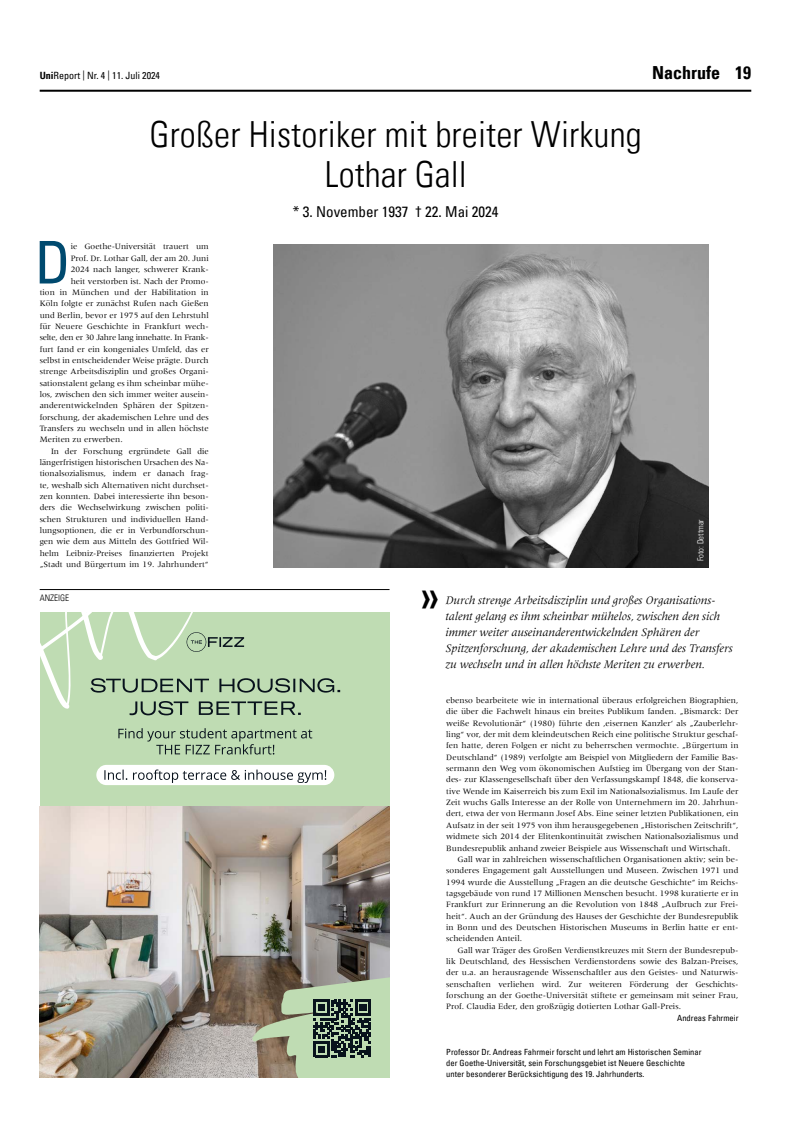
<style>
.page{position:relative;width:808px;height:1134px;background:#fff}
.page>*{position:absolute;margin:0;border:0;box-sizing:border-box;transform-origin:0 0}
.t1{font:condensed 58.9px "Univers Com 57";color:#004a6f}
.t2{font:condensed 46px "Univers";color:#000}
.t3{font:36px/40px "Univers Com 47 Light Cond";letter-spacing:.005em;color:#000;text-align:center}
.t4{font:18px "Univers Com 67 Bold Cond";color:#000}
.t5{font:condensed 15px "Univers Com 57";color:#000}
.t6{font:italic 12px/16px "Meridien Com";letter-spacing:-.005em;color:#000}
.t7{font:condensed 10px "Univers Com 57";color:#000}
.t8{font:9px "Univers Com 47 Light Cond";color:#000}
.t9{font:8.5px "Meridien";letter-spacing:.005em;color:#000}
.t10{font:condensed 8.5px/11.3px "Univers Com 57";letter-spacing:.005em;color:#000}
.t11{font:8.5px "Meridien";letter-spacing:-.025em;color:#000}
.t12{font:8.5px "Univers Com 47 Light Cond";color:#fff}
.s1{font-family:"Univers Com 67 Bold Cond";font-stretch:normal}
</style>
<div class="page">
<hr style="left:40px;top:90px;width:711px;height:2px;background:#000">
<div style="left:40px;top:612px;width:349px;height:247px;background:#bfdcb3"></div>
<img style="left:40px;top:806px;width:349px;height:271px">
<svg style="left:118px;top:728px;width:194px;height:26px"></svg>
<div style="left:96px;top:765px;width:238px;height:20px;background:#fff;border-radius:10px"></div>
<svg style="left:104px;top:769px;width:222px;height:14px"></svg>
<svg style="left:252px;top:971px;width:137px;height:106px;background:#8e9980"></svg>
<svg style="left:40px;top:612px;width:300px;height:103px"></svg>
<hr style="left:40px;top:589px;width:349px;height:1px;background:#000">
<img style="left:273px;top:244px;width:436px;height:323px">
<p class="t7" style="left:40px;top:69px;width:122px"><span class="s1">Uni</span>Report | Nr. 4 | 11. Juli 2024</p>
<h3 class="t4" style="left:652px;top:62px;width:101px">Nachrufe 19</h3>
<h3 class="t3" style="left:149px;top:115px;width:494px">Großer Historiker mit breiter Wirkung<br>Lothar Gall</h3>
<h3 class="t5" style="left:293px;top:202px;width:207px">* 3. November 1937 † 22. Mai 2024</h3>
<h1 class="t1" style="left:35px;top:225px;width:37px">D</h1>
<p class="t9" style="left:71px;top:242px;width:139px">ie Goethe-Universität trauert um</p>
<p class="t9" style="left:71px;top:253px;width:139px">Prof. Dr. Lothar Gall, der am 20. Juni</p>
<p class="t9" style="left:71px;top:265px;width:139px">2024 nach langer, schwerer Krank-</p>
<p class="t9" style="left:71px;top:276px;width:139px">heit verstorben ist. Nach der Promo-</p>
<p class="t9" style="left:40px;top:287px;width:171px">tion in München und der Habilitation in</p>
<p class="t9" style="left:40px;top:299px;width:171px">Köln folgte er zunächst Rufen nach Gießen</p>
<p class="t9" style="left:40px;top:310px;width:171px">und Berlin, bevor er 1975 auf den Lehrstuhl</p>
<p class="t9" style="left:40px;top:321px;width:171px">für Neuere Geschichte in Frankfurt wech-</p>
<p class="t11" style="left:40px;top:333px;width:171px">selte, den er 30 Jahre lang innehatte. In Frank-</p>
<p class="t9" style="left:40px;top:344px;width:171px">furt fand er ein kongeniales Umfeld, das er</p>
<p class="t9" style="left:40px;top:355px;width:171px">selbst in entscheidender Weise prägte. Durch</p>
<p class="t9" style="left:40px;top:367px;width:171px">strenge Arbeitsdisziplin und großes Organi-</p>
<p class="t9" style="left:40px;top:378px;width:171px">sationstalent gelang es ihm scheinbar mühe-</p>
<p class="t9" style="left:40px;top:389px;width:171px">los, zwischen den sich immer weiter ausein-</p>
<p class="t9" style="left:40px;top:401px;width:171px">anderentwickelnden Sphären der Spitzen-</p>
<p class="t9" style="left:40px;top:412px;width:171px">forschung, der akademischen Lehre und des</p>
<p class="t9" style="left:40px;top:423px;width:171px">Transfers zu wechseln und in allen höchste</p>
<p class="t9" style="left:40px;top:435px;width:85px">Meriten zu erwerben.</p>
<p class="t9" style="left:51px;top:446px;width:159px">In der Forschung ergründete Gall die</p>
<p class="t9" style="left:40px;top:458px;width:171px">längerfristigen historischen Ursachen des Na-</p>
<p class="t9" style="left:40px;top:469px;width:171px">tionalsozialismus, indem er danach frag-</p>
<p class="t9" style="left:40px;top:480px;width:171px">te, weshalb sich Alternativen nicht durchset-</p>
<p class="t9" style="left:40px;top:492px;width:171px">zen konnten. Dabei interessierte ihn beson-</p>
<p class="t9" style="left:40px;top:503px;width:171px">ders die Wechselwirkung zwischen politi-</p>
<p class="t9" style="left:40px;top:514px;width:171px">schen Strukturen und individuellen Hand-</p>
<p class="t9" style="left:40px;top:526px;width:171px">lungsoptionen, die er in Verbundforschun-</p>
<p class="t9" style="left:40px;top:537px;width:171px">gen wie dem aus Mitteln des Gottfried Wil-</p>
<p class="t9" style="left:40px;top:548px;width:171px">helm Leibniz-Preises finanzierten Projekt</p>
<p class="t9" style="left:40px;top:560px;width:171px">„Stadt und Bürgertum im 19. Jahrhundert“</p>
<p class="t12" style="left:695px;top:561px;width:44px;rotate:-90deg">Foto: Dettmar</p>
<p class="t8" style="left:40px;top:592px;width:31px">ANZEIGE</p>
<h2 class="t2" style="left:419px;top:566px;width:22px">»</h2>
<p class="t6" style="left:446px;top:592px;width:289px">Durch strenge Arbeitsdisziplin und großes Organisations&shy;talent gelang es ihm scheinbar mühelos, zwischen den sich immer weiter auseinanderentwickelnden Sphären der Spitzenforschung, der akademischen Lehre und des Transfers zu wechseln und in allen höchste Meriten zu erwerben.</p>
<p class="t9" style="left:446px;top:696px;width:294px">ebenso bearbeitete wie in international überaus erfolgreichen Biographien,</p>
<p class="t9" style="left:446px;top:707px;width:294px">die über die Fachwelt hinaus ein breites Publikum fanden. „Bismarck: Der</p>
<p class="t9" style="left:446px;top:718px;width:294px">weiße Revolutionär“ (1980) führte den ‚eisernen Kanzler‘ als „Zauberlehr-</p>
<p class="t9" style="left:446px;top:730px;width:294px">ling“ vor, der mit dem kleindeutschen Reich eine politische Struktur geschaf-</p>
<p class="t9" style="left:446px;top:741px;width:294px">fen hatte, deren Folgen er nicht zu beherrschen vermochte. „Bürgertum in</p>
<p class="t9" style="left:446px;top:752px;width:294px">Deutschland“ (1989) verfolgte am Beispiel von Mitgliedern der Familie Bas-</p>
<p class="t9" style="left:446px;top:764px;width:294px">sermann den Weg vom ökonomischen Aufstieg im Übergang von der Stan-</p>
<p class="t9" style="left:446px;top:775px;width:294px">des- zur Klassengesellschaft über den Verfassungskampf 1848, die konserva-</p>
<p class="t9" style="left:446px;top:786px;width:294px">tive Wende im Kaiserreich bis zum Exil im Nationalsozialismus. Im Laufe der</p>
<p class="t9" style="left:446px;top:798px;width:294px">Zeit wuchs Galls Interesse an der Rolle von Unternehmern im 20. Jahrhun-</p>
<p class="t9" style="left:446px;top:809px;width:294px">dert, etwa der von Hermann Josef Abs. Eine seiner letzten Publikationen, ein</p>
<p class="t9" style="left:446px;top:820px;width:294px">Aufsatz in der seit 1975 von ihm herausgegebenen „Historischen Zeitschrift“,</p>
<p class="t9" style="left:446px;top:832px;width:294px">widmete sich 2014 der Elitenkontinuität zwischen Nationalsozialismus und</p>
<p class="t9" style="left:446px;top:843px;width:286px">Bundesrepublik anhand zweier Beispiele aus Wissenschaft und Wirtschaft.</p>
<p class="t9" style="left:458px;top:854px;width:282px">Gall war in zahlreichen wissenschaftlichen Organisationen aktiv; sein be-</p>
<p class="t9" style="left:446px;top:866px;width:294px">sonderes Engagement galt Ausstellungen und Museen. Zwischen 1971 und</p>
<p class="t9" style="left:446px;top:877px;width:294px">1994 wurde die Ausstellung „Fragen an die deutsche Geschichte“ im Reichs-</p>
<p class="t9" style="left:446px;top:888px;width:294px">tagsgebäude von rund 17 Millionen Menschen besucht. 1998 kuratierte er in</p>
<p class="t9" style="left:446px;top:900px;width:294px">Frankfurt zur Erinnerung an die Revolution von 1848 „Aufbruch zur Frei-</p>
<p class="t9" style="left:446px;top:911px;width:294px">heit“. Auch an der Gründung des Hauses der Geschichte der Bundesrepublik</p>
<p class="t9" style="left:446px;top:922px;width:294px">in Bonn und des Deutschen Historischen Museums in Berlin hatte er ent-</p>
<p class="t9" style="left:446px;top:934px;width:77px">scheidenden Anteil.</p>
<p class="t9" style="left:458px;top:945px;width:282px">Gall war Träger des Großen Verdienstkreuzes mit Stern der Bundesrepub-</p>
<p class="t9" style="left:446px;top:956px;width:294px">lik Deutschland, des Hessischen Verdienstordens sowie des Balzan-Preises,</p>
<p class="t9" style="left:446px;top:968px;width:294px">der u.a. an herausragende Wissenschaftler aus den Geistes- und Naturwis-</p>
<p class="t9" style="left:446px;top:979px;width:294px">senschaften verliehen wird. Zur weiteren Förderung der Geschichts-</p>
<p class="t9" style="left:446px;top:990px;width:294px">forschung an der Goethe-Universität stiftete er gemeinsam mit seiner Frau,</p>
<p class="t9" style="left:446px;top:1002px;width:236px">Prof. Claudia Eder, den großzügig dotierten Lothar Gall-Preis.</p>
<p class="t10" style="left:677px;top:1012px;width:63px">Andreas Fahrmeir</p>
<p class="t10" style="left:446px;top:1046px;width:257px">Professor Dr. Andreas Fahrmeir forscht und lehrt am Historischen Seminar der Goethe-Universität, sein Forschungsgebiet ist Neuere Geschichte unter besonderer Berücksichtigung des 19. Jahrhunderts.</p>
</div>
